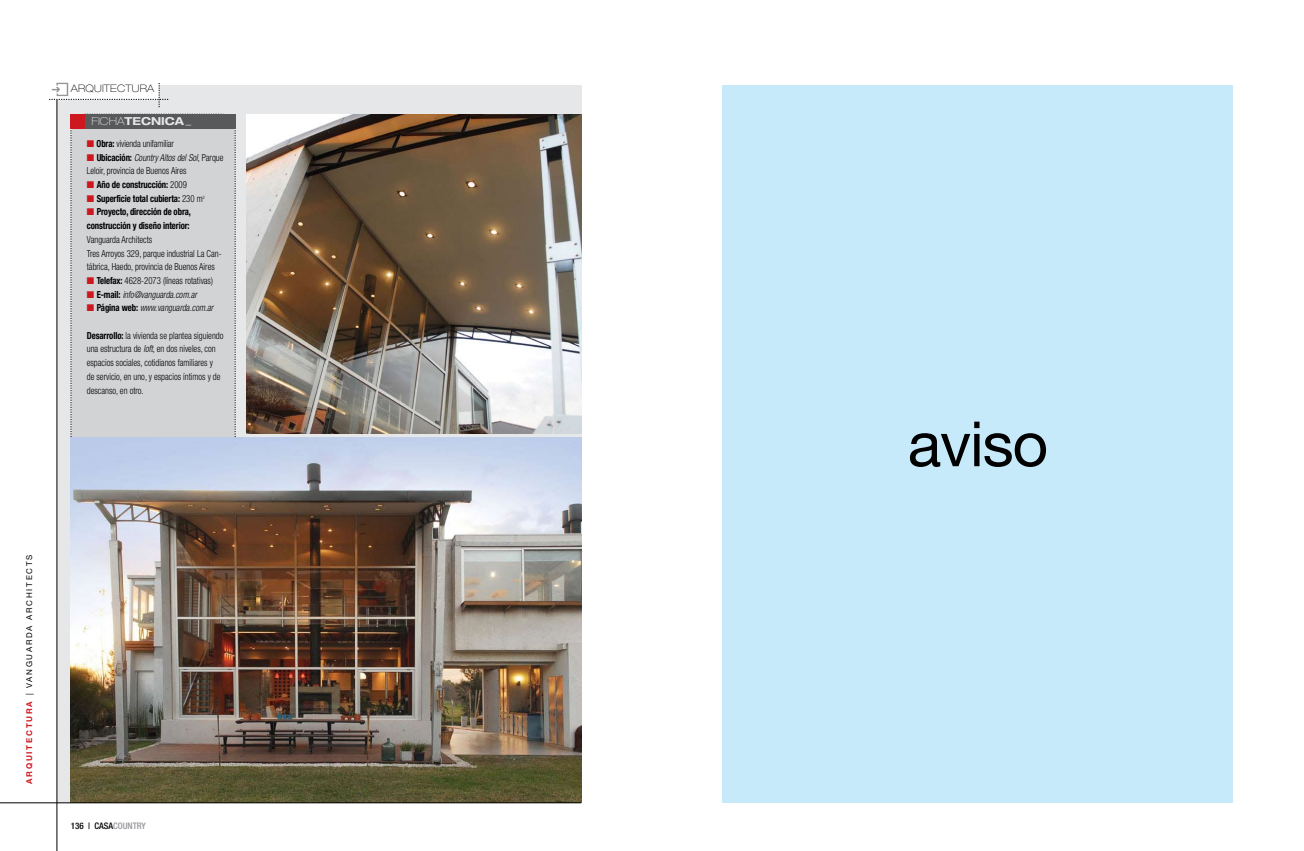
<style>
.page{position:relative;width:1304px;height:851px;background:#fff}
.page>*{position:absolute;margin:0;border:0;box-sizing:border-box;transform-origin:0 0}
.t1{font:62.4px "Helvetica Neue LT Std";color:#000}
.t2{font:700 expanded 11px "Helvetica Neue LT Std";color:#e6e7e8}
.t3{font:100 expanded 10.3px "Helvetica Neue LT Std";letter-spacing:.02em;color:#000}
.t4{font:300 condensed 9.7px/13.7px "Helvetica Neue LT Std";color:#000;scale:.9 1}
.t5{font:700 condensed 9.7px/13.7px "Helvetica Neue LT Std";letter-spacing:-.01em;color:#000;scale:.9 1}
.t6{font:italic 300 condensed 9.7px "Helvetica Neue LT Std";color:#000;scale:.9 1}
.t7{font:500 condensed 9px "Helvetica Neue LT Std";color:#000}
.t8{font:8px "Helvetica Neue LT Std";letter-spacing:.215em;color:#000}
.s1{font-weight:100}
.s2{color:#ce181f}
.s3{font-weight:700}
.s4{font-style:italic}
.s5{font-weight:300}
.s6{font-weight:700;font-style:normal}
.s7{font-weight:700;color:#ce181f}
.s8{color:#939598}
</style>
<div class="page">
<div style="left:57px;top:85px;width:524px;height:717px;background:#e6e7e8"></div>
<hr style="left:57px;top:99px;width:1px;height:751px;background:#000">
<svg style="left:49px;top:83px;width:119px;height:24px"></svg>
<div style="left:723px;top:85px;width:510px;height:717px;background:#c7eafb"></div>
<div style="left:71px;top:128px;width:164px;height:309px;background:#d1d3d4"></div>
<div style="left:71px;top:114px;width:164px;height:14px;background:#58595b"></div>
<div style="left:71px;top:114px;width:14px;height:14px;background:#ce181f"></div>
<img style="left:71px;top:437px;width:510px;height:365px">
<hr style="left:0;top:802px;width:581px;height:1px;background:#000">
<img style="left:246px;top:114px;width:335px;height:319px">
<p class="t3" style="left:71px;top:83px;width:85px">ARQUITECTURA</p>
<p class="t2" style="left:92px;top:114px;width:79px"><span class="s1">Ficha</span>TECNICA</p>
<p class="t2" style="left:186px;top:114px;width:7px">_</p>
<p class="t4" style="left:87px;top:136px;width:98px"><span class="s2">■</span> <span class="s3">Obra:</span> vivienda unifamiliar</p>
<p class="t4" style="left:87px;top:150px;width:153px"><span class="s2">■</span> <span class="s3">Ubicación:</span> <span class="s4">Country Altos del Sol</span>, Parque<br>Leloir, provincia de Buenos Aires</p>
<p class="t5" style="left:87px;top:177px;width:113px"><span class="s2">■</span> Año de construcción: <span class="s5">2009</span></p>
<p class="t5" style="left:87px;top:191px;width:132px"><span class="s2">■</span> Superficie total cubierta: <span class="s5">230 m</span><sup>2</sup></p>
<p class="t5" style="left:87px;top:205px;width:117px"><span class="s2">■</span> Proyecto, dirección de obra, construcción y diseño interior:</p>
<p class="t4" style="left:87px;top:232px;width:151px">Vanguarda Architects<br>Tres Arroyos 329, parque industrial La Can&shy;tábrica, Haedo, provincia de Buenos Aires</p>
<p class="t4" style="left:87px;top:273px;width:142px"><span class="s2">■</span> <span class="s3">Telefax:</span> 4628-2073 (líneas rotativas)</p>
<p class="t6" style="left:87px;top:288px;width:124px"><span class="s2">■</span> <span class="s6">E-mail:</span> info@vanguarda.com.ar</p>
<p class="t6" style="left:87px;top:302px;width:142px"><span class="s2">■</span> <span class="s6">Página web:</span> www.vanguarda.com.ar</p>
<p class="t4" style="left:87px;top:328px;width:153px"><span class="s3">Desarrollo:</span> la vivienda se plantea siguiendo una estructura de <span class="s4">loft</span>, en dos niveles, con espacios sociales, cotidianos familiares y<br>de servicio, en uno, y espacios íntimos y de descanso, en otro.</p>
<p class="t8" style="left:25px;top:783px;width:230px;rotate:-90deg"><span class="s7">ARQUITECTURA</span> | Vanguarda Architects</p>
<p class="t7" style="left:71px;top:819px;width:77px">136 | CASA<span class="s8">COUNTRY</span></p>
<h1 class="t1" style="left:908px;top:406px;width:142px">aviso</h1>
</div>
